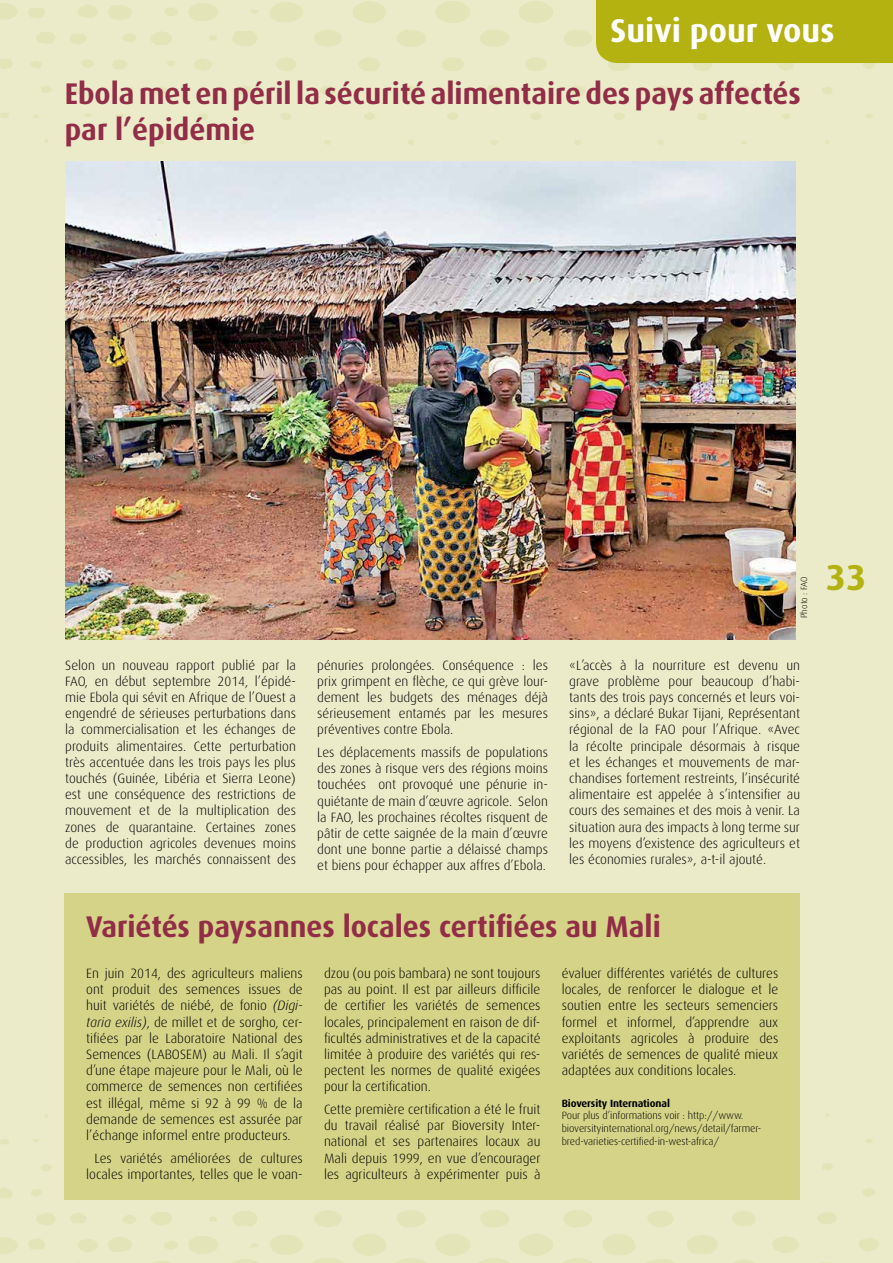
<style>
.page{position:relative;width:893px;height:1263px;background:#ebebca}
.page>*{position:absolute;margin:0;border:0;box-sizing:border-box;transform-origin:0 0}
.t1{font:700 36px "Dax";color:#b3b210}
.t2{font:700 33px "Dax";color:#fff}
.t3{font:700 30px/35.8px "Dax";color:#922d47}
.t4{font:300 13.5px/16.2px "Dax";color:#000;text-align:justify}
.t5{font:300 10.5px/12.6px "Dax";letter-spacing:-.01em;color:#000}
.t6{font:700 10.5px "Dax";letter-spacing:-.01em;color:#000}
.t7{font:300 9px "Dax";letter-spacing:-.005em;color:#000}
.s1{font-style:italic}
</style>
<div class="page">
<svg style="left:0;top:1188px;width:12px;height:10px"></svg>
<svg style="left:0;top:1139px;width:9px;height:5px"></svg>
<svg style="left:41px;top:1164px;width:11px;height:8px"></svg>
<svg style="left:44px;top:1114px;width:4px;height:4px"></svg>
<svg style="left:31px;top:1189px;width:11px;height:7px"></svg>
<svg style="left:33px;top:1139px;width:6px;height:4px"></svg>
<svg style="left:439px;top:1199px;width:29px;height:1px"></svg>
<svg style="left:522px;top:1199px;width:30px;height:1px"></svg>
<svg style="left:822px;top:1163px;width:11px;height:8px"></svg>
<svg style="left:825px;top:1113px;width:5px;height:4px"></svg>
<svg style="left:0;top:1210px;width:879px;height:53px"></svg>
<svg style="left:862px;top:1188px;width:13px;height:8px"></svg>
<svg style="left:865px;top:1139px;width:8px;height:4px"></svg>
<svg style="left:0;top:59px;width:12px;height:10px"></svg>
<svg style="left:0;top:113px;width:9px;height:5px"></svg>
<svg style="left:36px;top:32px;width:19px;height:12px"></svg>
<svg style="left:41px;top:85px;width:11px;height:8px"></svg>
<svg style="left:44px;top:139px;width:4px;height:4px"></svg>
<svg style="left:81px;top:59px;width:13px;height:9px"></svg>
<svg style="left:84px;top:113px;width:8px;height:4px"></svg>
<svg style="left:123px;top:33px;width:13px;height:9px"></svg>
<svg style="left:126px;top:87px;width:8px;height:5px"></svg>
<svg style="left:0;top:3px;width:45px;height:17px"></svg>
<svg style="left:31px;top:60px;width:11px;height:8px"></svg>
<svg style="left:33px;top:114px;width:6px;height:4px"></svg>
<svg style="left:70px;top:34px;width:16px;height:10px"></svg>
<svg style="left:74px;top:88px;width:9px;height:6px"></svg>
<svg style="left:77px;top:4px;width:55px;height:16px"></svg>
<svg style="left:112px;top:60px;width:15px;height:9px"></svg>
<svg style="left:116px;top:114px;width:8px;height:5px"></svg>
<svg style="left:155px;top:86px;width:13px;height:8px"></svg>
<svg style="left:158px;top:140px;width:6px;height:4px"></svg>
<svg style="left:198px;top:113px;width:10px;height:7px"></svg>
<svg style="left:237px;top:86px;width:15px;height:9px"></svg>
<svg style="left:241px;top:140px;width:7px;height:4px"></svg>
<svg style="left:281px;top:112px;width:11px;height:8px"></svg>
<svg style="left:320px;top:86px;width:16px;height:9px"></svg>
<svg style="left:324px;top:140px;width:7px;height:5px"></svg>
<svg style="left:364px;top:112px;width:11px;height:8px"></svg>
<svg style="left:403px;top:86px;width:16px;height:9px"></svg>
<svg style="left:408px;top:140px;width:7px;height:5px"></svg>
<svg style="left:447px;top:112px;width:11px;height:8px"></svg>
<svg style="left:486px;top:86px;width:16px;height:9px"></svg>
<svg style="left:490px;top:140px;width:9px;height:5px"></svg>
<svg style="left:530px;top:112px;width:12px;height:8px"></svg>
<svg style="left:569px;top:86px;width:17px;height:9px"></svg>
<svg style="left:574px;top:140px;width:7px;height:5px"></svg>
<svg style="left:614px;top:112px;width:11px;height:8px"></svg>
<svg style="left:653px;top:86px;width:15px;height:9px"></svg>
<svg style="left:657px;top:140px;width:8px;height:5px"></svg>
<svg style="left:697px;top:113px;width:10px;height:7px"></svg>
<svg style="left:737px;top:86px;width:14px;height:9px"></svg>
<svg style="left:741px;top:140px;width:6px;height:4px"></svg>
<svg style="left:781px;top:114px;width:9px;height:5px"></svg>
<svg style="left:822px;top:86px;width:11px;height:8px"></svg>
<svg style="left:825px;top:140px;width:5px;height:4px"></svg>
<svg style="left:865px;top:114px;width:8px;height:4px"></svg>
<div style="left:64px;top:893px;width:736px;height:306px;background:#d5d387"></div>
<svg style="left:151px;top:0;width:742px;height:71px"></svg>
<img style="left:66px;top:162px;width:730px;height:478px">
<h2 class="t2" style="left:611px;top:12px;width:225px">Suivi pour vous</h2>
<h3 class="t3" style="left:65px;top:76px;width:738px">Ebola met en péril la sécurité alimentaire des pays affectés par l’épidémie</h3>
<p class="t4" style="left:65px;top:657px;width:232px">Selon un nouveau rapport publié par la FAO, en début septembre 2014, l’épidé&shy;mie Ebola qui sévit en Afrique de l’Ouest a engendré de sérieuses perturbations dans la commercialisation et les échanges de produits alimentaires. Cette perturbation très accentuée dans les trois pays les plus touchés (Guinée, Libéria et Sierra Leone) est une conséquence des restrictions de mouvement et de la multiplication des zones de quarantaine. Certaines zones de production agricoles devenues moins accessibles, les marchés connaissent des</p>
<p class="t4" style="left:317px;top:657px;width:232px">pénuries prolongées. Conséquence : les prix grimpent en flèche, ce qui grève lour&shy;dement les budgets des ménages déjà sérieusement entamés par les mesures préventives contre Ebola.</p>
<p class="t4" style="left:317px;top:744px;width:232px">Les déplacements massifs de populations des zones à risque vers des régions moins touchées ont provoqué une pénurie in&shy;quiétante de main d’œuvre agricole. Selon la FAO, les prochaines récoltes risquent de pâtir de cette saignée de la main d’œuvre dont une bonne partie a délaissé champs et biens pour échapper aux affres d’Ebola.</p>
<p class="t7" style="left:799px;top:618px;width:43px;rotate:-90deg">Photo : FAO</p>
<p class="t4" style="left:569px;top:657px;width:232px">«L’accès à la nourriture est devenu un grave problème pour beaucoup d’habi&shy;tants des trois pays concernés et leurs voi&shy;sins», a déclaré Bukar Tijani, Représentant régional de la FAO pour l’Afrique. «Avec la récolte principale désormais à risque et les échanges et mouvements de mar&shy;chandises fortement restreints, l’insécurité alimentaire est appelée à s’intensifier au cours des semaines et des mois à venir. La situation aura des impacts à long terme sur les moyens d’existence des agriculteurs et les économies rurales», a-t-il ajouté.</p>
<h3 class="t3" style="left:86px;top:909px;width:576px">Variétés paysannes locales certifiées au Mali</h3>
<p class="t4" style="left:86px;top:965px;width:218px">En juin 2014, des agriculteurs maliens ont produit des semences issues de huit variétés de niébé, de fonio <span class="s1">(Digi&shy;taria exilis)</span>, de millet et de sorgho, cer&shy;tifiées par le Laboratoire National des Semences (LABOSEM) au Mali. Il s’agit d’une étape majeure pour le Mali, où le commerce de semences non certifiées est illégal, même si 92 à 99 % de la demande de semences est assurée par l’échange informel entre producteurs.</p>
<p class="t4" style="left:86px;top:1150px;width:218px;text-align:right">Les variétés améliorées de cultures locales importantes, telles que le voan-</p>
<p class="t4" style="left:324px;top:965px;width:218px">dzou (ou pois bambara) ne sont toujours pas au point. Il est par ailleurs difficile de certifier les variétés de semences locales, principalement en raison de dif&shy;ficultés administratives et de la capacité limitée à produire des variétés qui res&shy;pectent les normes de qualité exigées pour la certification.</p>
<p class="t4" style="left:324px;top:1101px;width:218px">Cette première certification a été le fruit du travail réalisé par Bioversity Inter&shy;national et ses partenaires locaux au Mali depuis 1999, en vue d’encourager les agriculteurs à expérimenter puis à</p>
<p class="t4" style="left:562px;top:965px;width:218px">évaluer différentes variétés de cultures locales, de renforcer le dialogue et le soutien entre les secteurs semenciers formel et informel, d’apprendre aux exploitants agricoles à produire des variétés de semences de qualité mieux adaptées aux conditions locales.</p>
<p class="t6" style="left:562px;top:1097px;width:110px">Bioversity International</p>
<p class="t5" style="left:562px;top:1109px;width:201px">Pour plus d’informations voir : http://www. bioversityinternational.org/news/detail/farmer&shy;bred-varieties-certified-in-west-africa/</p>
<h1 class="t1" style="left:826px;top:558px;width:42px">33</h1>
</div>
